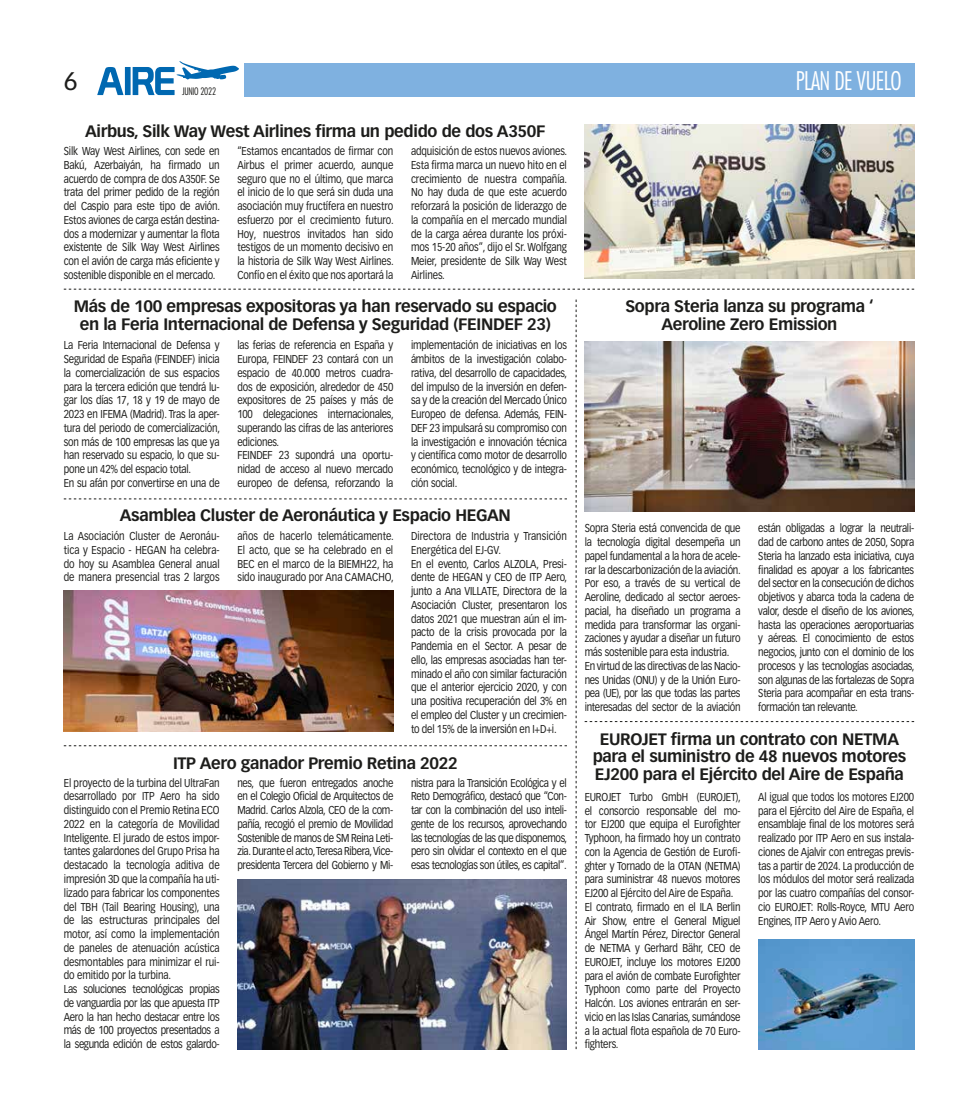
<style>
.page{position:relative;width:978px;height:1120px;background:#fff}
.page>*{position:absolute;margin:0;border:0;box-sizing:border-box;transform-origin:0 0}
.t1{font:300 condensed 25px "Futura Std";letter-spacing:-.025em;color:#fff}
.t2{font:25px "Vectora LT Pro";color:#1d1d1b}
.t3{font:700 16.25px/17.5px "Vectora LT Pro";letter-spacing:-.02em;color:#1d1d1b;text-align:center}
.t4{font:11.25px/13.8px "Vectora LT Pro";letter-spacing:-.02em;color:#1d1d1b;text-align:justify;scale:.85 1}
.t5{font:300 condensed 10px "Futura Std";letter-spacing:-.025em;color:#1d1d1b}
</style>
<div class="page">
<svg style="left:97px;top:61px;width:142px;height:34px"></svg>
<div style="left:244px;top:64px;width:670px;height:33px;background:#7fb1e0"></div>
<img style="left:585px;top:124px;width:329px;height:155px">
<img style="left:585px;top:341px;width:329px;height:170px">
<svg style="left:64px;top:289px;width:850px;height:1px"></svg>
<svg style="left:64px;top:498px;width:503px;height:1px"></svg>
<svg style="left:64px;top:745px;width:503px;height:1px"></svg>
<svg style="left:585px;top:721px;width:329px;height:1px"></svg>
<svg style="left:576px;top:299px;width:1px;height:750px"></svg>
<img style="left:64px;top:591px;width:329px;height:141px">
<img style="left:758px;top:940px;width:156px;height:109px">
<img style="left:237px;top:879px;width:330px;height:170px">
<h1 class="t2" style="left:64px;top:66px;width:15px">6</h1>
<p class="t5" style="left:182px;top:85px;width:36px">JUNIO 2022</p>
<h2 class="t3" style="left:85px;top:122px;width:462px">Airbus, Silk Way West Airlines firma un pedido de dos A350F</h2>
<p class="t4" style="left:64px;top:144px;width:185px">Silk Way West Airlines, con sede en Bakú, Azerbaiyán, ha firmado un acuerdo de compra de dos A350F. Se trata del primer pedido de la región del Caspio para este tipo de avión.<br>Estos aviones de carga están destina&shy;dos a modernizar y aumentar la flota existente de Silk Way West Airlines con el avión de carga más eficiente y sostenible disponible en el mercado.</p>
<p class="t4" style="left:237px;top:144px;width:185px">“Estamos encantados de firmar con Airbus el primer acuerdo, aunque seguro que no el último, que marca el inicio de lo que será sin duda una asociación muy fructífera en nuestro esfuerzo por el crecimiento futuro.<br>Hoy, nuestros invitados han sido testigos de un momento decisivo en la historia de Silk Way West Airlines.<br>Confío en el éxito que nos aportará la</p>
<p class="t4" style="left:411px;top:144px;width:185px">adquisición de estos nuevos aviones.<br>Esta firma marca un nuevo hito en el crecimiento de nuestra compañía.<br>No hay duda de que este acuerdo reforzará la posición de liderazgo de la compañía en el mercado mundial de la carga aérea durante los próxi&shy;mos 15-20 años”, dijo el Sr. Wolfgang Meier, presidente de Silk Way West Airlines.</p>
<h2 class="t3" style="left:74px;top:297px;width:485px">Más de 100 empresas expositoras ya han reservado su espacio en la Feria Internacional de Defensa y Seguridad (FEINDEF 23)</h2>
<p class="t4" style="left:64px;top:338px;width:185px;text-align:left">La Feria Internacional de Defensa y Seguridad de España (FEINDEF) inicia la comercialización de sus espacios para la tercera edición que tendrá lu&shy;gar los días 17, 18 y 19 de mayo de 2023 en IFEMA (Madrid). Tras la aper&shy;tura del periodo de comercialización, son más de 100 empresas las que ya han reservado su espacio, lo que su&shy;pone un 42% del espacio total.<br>En su afán por convertirse en una de</p>
<p class="t4" style="left:237px;top:338px;width:185px;text-align:left">las ferias de referencia en España y<br>Europa, FEINDEF 23 contará con un espacio de 40.000 metros cuadra&shy;dos de exposición, alrededor de 450 expositores de 25 países y más de<br>100 delegaciones internacionales, superando las cifras de las anteriores ediciones.<br>FEINDEF 23 supondrá una oportu&shy;nidad de acceso al nuevo mercado europeo de defensa, reforzando la</p>
<p class="t4" style="left:411px;top:338px;width:185px">implementación de iniciativas en los ámbitos de la investigación colabo&shy;rativa, del desarrollo de capacidades, del impulso de la inversión en defen&shy;sa y de la creación del Mercado Único Europeo de defensa. Además, FEIN-DEF 23 impulsará su compromiso con la investigación e innovación técnica y científica como motor de desarrollo económico, tecnológico y de integra&shy;ción social.</p>
<h1 class="t1" style="left:796px;top:66px;width:107px">PLAN DE VUELO</h1>
<h2 class="t3" style="left:625px;top:297px;width:250px">Sopra Steria lanza su programa ‘<br>Aeroline Zero Emission</h2>
<h2 class="t3" style="left:120px;top:507px;width:393px">Asamblea Cluster de Aeronáutica y Espacio HEGAN</h2>
<p class="t4" style="left:64px;top:529px;width:185px">La Asociación Cluster de Aeronáu&shy;tica y Espacio - HEGAN ha celebra&shy;do hoy su Asamblea General anual de manera presencial tras 2 largos</p>
<p class="t4" style="left:585px;top:521px;width:185px;text-align:left">Sopra Steria está convencida de que la tecnología digital desempeña un papel fundamental a la hora de acele&shy;rar la descarbonización de la aviación.<br>Por eso, a través de su vertical de Aeroline, dedicado al sector aeroes&shy;pacial, ha diseñado un programa a medida para transformar las organi&shy;zaciones y ayudar a diseñar un futuro más sostenible para esta industria.<br>En virtud de las directivas de las Nacio&shy;nes Unidas (ONU) y de la Unión Euro&shy;pea (UE), por las que todas las partes interesadas del sector de la aviación</p>
<p class="t4" style="left:411px;top:529px;width:185px;text-align:left">Directora de Industria y Transición Energética del EJ-GV.<br>En el evento, Carlos ALZOLA, Presi&shy;dente de HEGAN y CEO de ITP Aero, junto a Ana VILLATE, Directora de la Asociación Cluster, presentaron los datos 2021 que muestran aún el im&shy;pacto de la crisis provocada por la Pandemia en el Sector. A pesar de ello, las empresas asociadas han ter&shy;minado el año con similar facturación que el anterior ejercicio 2020, y con una positiva recuperación del 3% en el empleo del Cluster y un crecimien&shy;to del 15% de la inversión en I+D+i.</p>
<p class="t4" style="left:758px;top:521px;width:185px">están obligadas a lograr la neutrali&shy;dad de carbono antes de 2050, Sopra Steria ha lanzado esta iniciativa, cuya finalidad es apoyar a los fabricantes del sector en la consecución de dichos objetivos y abarca toda la cadena de valor, desde el diseño de los aviones, hasta las operaciones aeroportuarias y aéreas. El conocimiento de estos negocios, junto con el dominio de los procesos y las tecnologías asociadas, son algunas de las fortalezas de Sopra Steria para acompañar en esta trans&shy;formación tan relevante.</p>
<p class="t4" style="left:237px;top:529px;width:185px">años de hacerlo telemáticamente.<br>El acto, que se ha celebrado en el BEC en el marco de la BIEMH22, ha sido inaugurado por Ana CAMACHO,</p>
<h2 class="t3" style="left:593px;top:730px;width:315px">EUROJET firma un contrato con NETMA para el suministro de 48 nuevos motores<br>EJ200 para el Ejército del Aire de España</h2>
<h2 class="t3" style="left:173px;top:755px;width:286px">ITP Aero ganador Premio Retina 2022</h2>
<p class="t4" style="left:411px;top:776px;width:185px">nistra para la Transición Ecológica y el Reto Demográfico, destacó que “Con&shy;tar con la combinación del uso inteli&shy;gente de los recursos, aprovechando las tecnologías de las que disponemos, pero sin olvidar el contexto en el que esas tecnologías son útiles, es capital”.</p>
<p class="t4" style="left:237px;top:776px;width:185px">nes, que fueron entregados anoche en el Colegio Oficial de Arquitectos de Madrid. Carlos Alzola, CEO de la com&shy;pañía, recogió el premio de Movilidad Sostenible de manos de SM Reina Leti&shy;zia. Durante el acto, Teresa Ribera, Vice&shy;presidenta Tercera del Gobierno y Mi-</p>
<p class="t4" style="left:64px;top:776px;width:185px;text-align:left">El proyecto de la turbina del UltraFan desarrollado por ITP Aero ha sido distinguido con el Premio Retina ECO 2022 en la categoría de Movilidad Inteligente. El jurado de estos impor&shy;tantes galardones del Grupo Prisa ha destacado la tecnología aditiva de impresión 3D que la compañía ha uti&shy;lizado para fabricar los componentes del TBH (Tail Bearing Housing), una de las estructuras principales del motor, así como la implementación de paneles de atenuación acústica desmontables para minimizar el rui&shy;do emitido por la turbina.<br>Las soluciones tecnológicas propias de vanguardia por las que apuesta ITP Aero la han hecho destacar entre los más de 100 proyectos presentados a la segunda edición de estos galardo-</p>
<p class="t4" style="left:585px;top:790px;width:185px;text-align:left">EUROJET Turbo GmbH (EUROJET), el consorcio responsable del mo&shy;tor EJ200 que equipa el Eurofighter Typhoon, ha firmado hoy un contrato con la Agencia de Gestión de Eurofi&shy;ghter y Tornado de la OTAN (NETMA) para suministrar 48 nuevos motores EJ200 al Ejército del Aire de España.<br>El contrato, firmado en el ILA Berlin Air Show, entre el General Miguel Ángel Martín Pérez, Director General de NETMA y Gerhard Bähr, CEO de EUROJET, incluye los motores EJ200 para el avión de combate Eurofighter Typhoon como parte del Proyecto Halcón. Los aviones entrarán en ser&shy;vicio en las Islas Canarias, sumándose a la actual flota española de 70 Euro&shy;fighters.</p>
<p class="t4" style="left:758px;top:790px;width:185px">Al igual que todos los motores EJ200 para el Ejército del Aire de España, el ensamblaje final de los motores será realizado por ITP Aero en sus instala&shy;ciones de Ajalvir con entregas previs&shy;tas a partir de 2024. La producción de los módulos del motor será realizada por las cuatro compañías del consor&shy;cio EUROJET: Rolls-Royce, MTU Aero Engines, ITP Aero y Avio Aero.</p>
</div>
